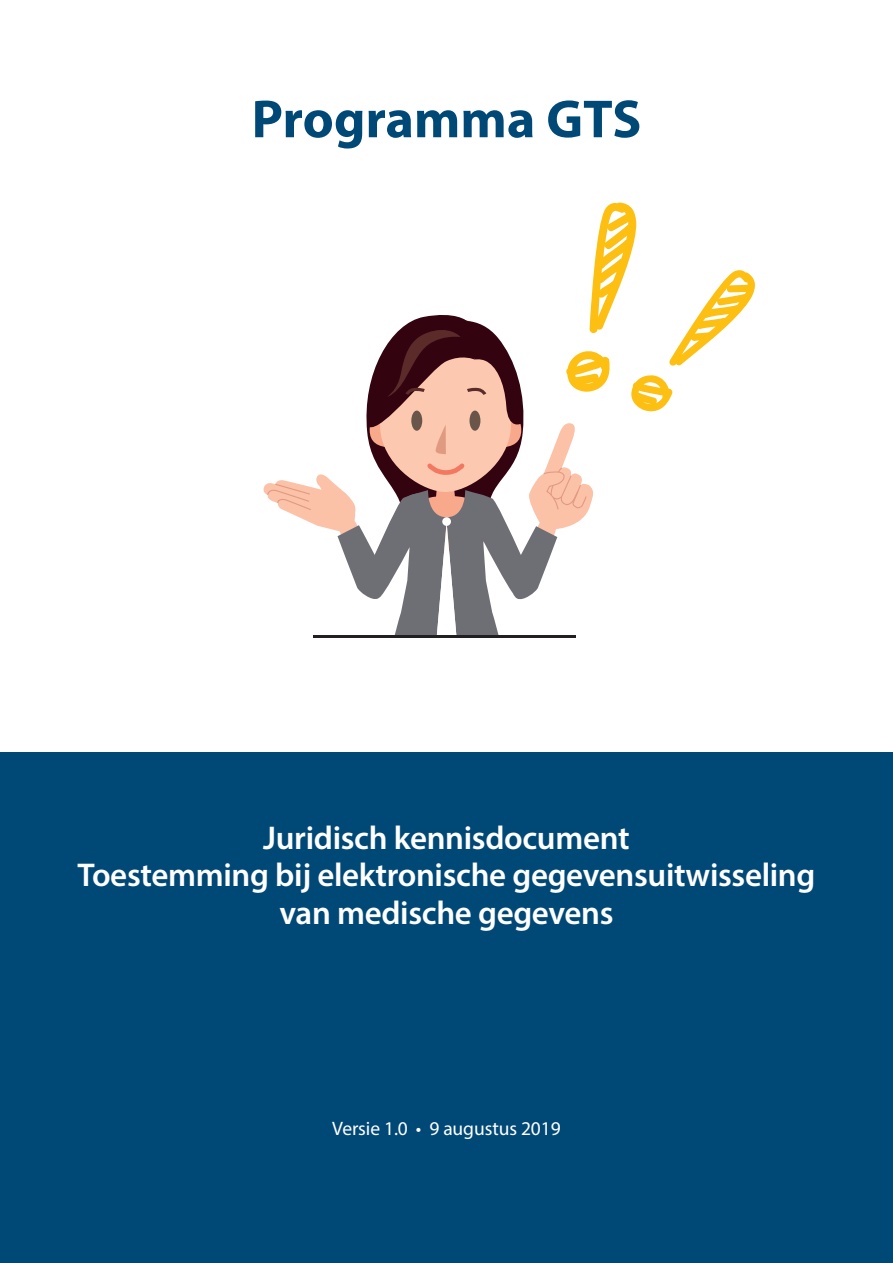
<style>
.page{position:relative;width:893px;height:1263px;background:#fff}
.page>*{position:absolute;margin:0;border:0;box-sizing:border-box;transform-origin:0 0}
.t1{font:700 54px "Myriad Pro";color:#004876}
.t2{font:600 33px "Myriad Pro";letter-spacing:-.01em;color:#fff}
.t3{font:19.5px "Myriad Pro";letter-spacing:-.005em;color:#fff}
</style>
<div class="page">
<div style="left:0;top:753px;width:893px;height:510px;background:#004876"></div>
<svg style="left:263px;top:203px;width:492px;height:432px"></svg>
<div style="left:442px;top:517px;width:9px;height:9px;background:#fff;border-radius:4px"></div>
<hr style="left:313px;top:635px;width:263px;height:2px;background:#231f20">
<p class="t1" style="left:252px;top:84px;width:391px">Programma GTS</p>
<p class="t2" style="left:263px;top:816px;width:368px">Juridisch kennisdocument</p>
<p class="t2" style="left:78px;top:854px;width:739px">Toestemming bij elektronische gegevensuitwisseling</p>
<p class="t2" style="left:279px;top:891px;width:336px">van medische gegevens</p>
<p class="t3" style="left:332px;top:1116px;width:230px">Versie 1.0 • 9 augustus 2019</p>
</div>
